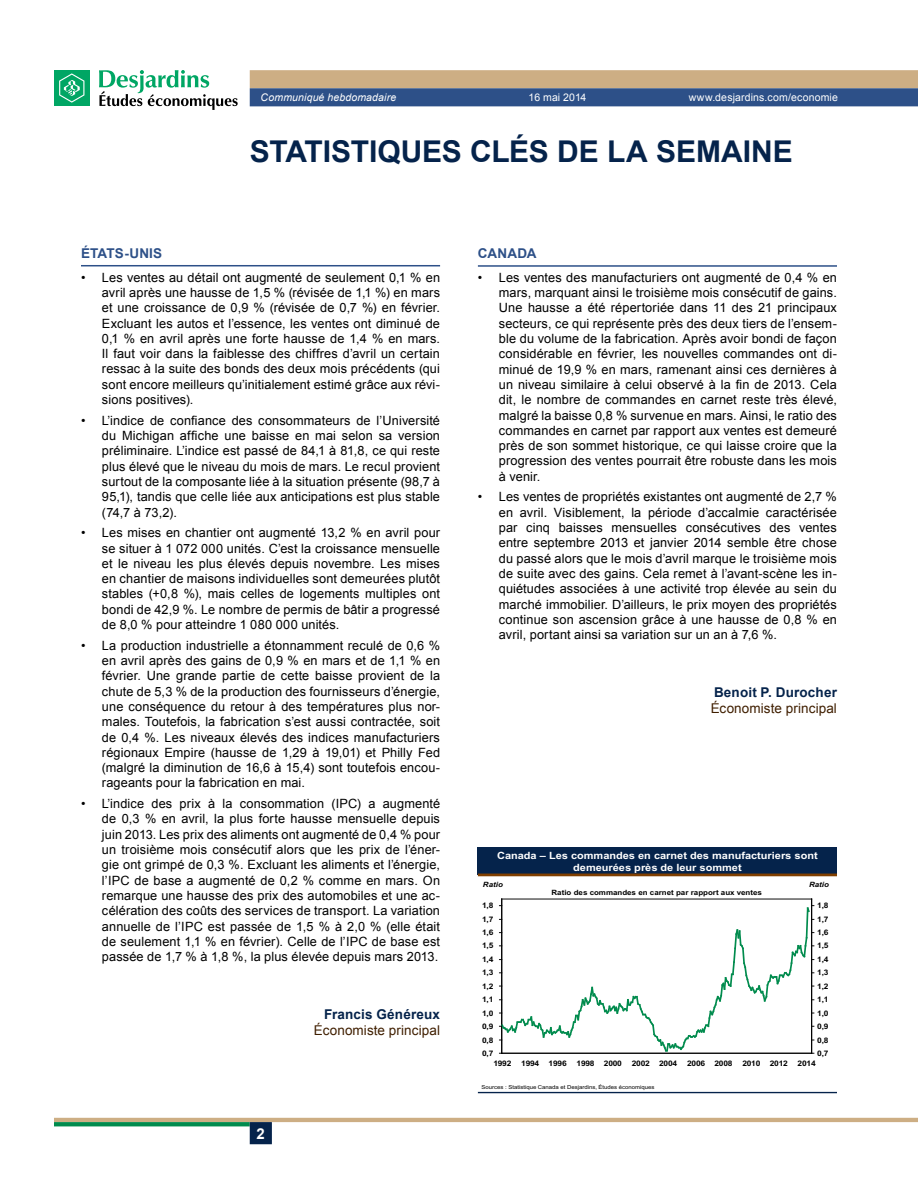
<style>
.page{position:relative;width:918px;height:1188px;background:#fff}
.page>*{position:absolute;margin:0;border:0;box-sizing:border-box;transform-origin:0 0}
.t1{font:700 30px "Arial";color:#05234b}
.t2{font:700 15px "Arial";color:#fff}
.t3{font:13.5px "Arial";letter-spacing:.005em;color:#401f00}
.t4{font:700 13.5px "Arial";letter-spacing:.015em;color:#05234b}
.t5{font:700 13.5px "Arial";letter-spacing:.015em;color:#2d5088}
.t6{font:12.75px/15.3px "Arial";letter-spacing:.01em;color:#000;text-align:justify}
.t7{font:10.5px "Arial";letter-spacing:.015em;color:#fff}
.t8{font:italic 10.5px "Arial";letter-spacing:.015em;color:#fff}
.t9{font:700 10.05px/12px "Arial";color:#fff;text-align:center;scale:1.1 1}
.t10{font:700 7.65px "Arial";letter-spacing:-.025em;color:#000;scale:1.1 1}
.t11{font:700 7.2px "Arial";color:#000;scale:1.1 1}
.t12{font:italic 700 7.2px "Arial";color:#000;scale:1.1 1}
.t13{font:5.4px "Arial";letter-spacing:.005em;color:#000;scale:1.1 1}
</style>
<div class="page">
<svg style="left:250px;top:70px;width:668px;height:36px;background:#7e8087"></svg>
<hr style="left:54px;top:1118px;width:864px;height:4px;background:#cdae84">
<svg style="left:54px;top:1122px;width:196px;height:4px"></svg>
<div style="left:250px;top:1122px;width:22px;height:22px;background:#05234b;border:2px solid #05234b"></div>
<div style="left:54px;top:70px;width:36px;height:36px;background:#00a664"></div>
<svg style="left:59px;top:73px;width:25px;height:30px"></svg>
<svg style="left:99px;top:70px;width:139px;height:40px"></svg>
<hr style="left:81px;top:265px;width:359px;height:1px;background:#2d5088">
<hr style="left:478px;top:265px;width:359px;height:2px;background:#2d5088">
<div style="left:478px;top:848px;width:359px;height:27px;background:#05234b"></div>
<hr style="left:478px;top:873px;width:359px;height:3px;background:#803f00">
<hr style="left:478px;top:1092px;width:359px;height:1px;background:#05234b">
<hr style="left:502px;top:899px;width:310px;height:1px;background:#000">
<hr style="left:501px;top:899px;width:1px;height:154px;background:#000">
<hr style="left:811px;top:899px;width:1px;height:154px;background:#000">
<svg style="left:499px;top:905px;width:315px;height:149px"></svg>
<p class="t8" style="left:261px;top:91px;width:137px">Communiqué hebdomadaire</p>
<p class="t7" style="left:529px;top:91px;width:59px">16 mai 2014</p>
<p class="t7" style="left:689px;top:91px;width:151px">www.desjardins.com/economie</p>
<h1 class="t1" style="left:250px;top:132px;width:241px">Statistiques clés</h1>
<h1 class="t1" style="left:557px;top:132px;width:237px">de la semaine</h1>
<p class="t5" style="left:81px;top:245px;width:19px">États</p>
<p class="t5" style="left:124px;top:245px;width:38px">-Unis</p>
<p class="t6" style="left:102px;top:270px;width:340px;text-indent:-21px">• Les ventes au détail ont augmenté de seulement 0,1 % en avril après une hausse de 1,5 % (révisée de 1,1 %) en mars et une croissance de 0,9 % (révisée de 0,7 %) en février.<br>Excluant les autos et l’essence, les ventes ont diminué de 0,1 % en avril après une forte hausse de 1,4 % en mars.<br>Il faut voir dans la faiblesse des chiffres d’avril un certain ressac à la suite des bonds des deux mois précédents (qui sont encore meilleurs qu’initialement estimé grâce aux révi&shy;sions positives).</p>
<p class="t6" style="left:102px;top:413px;width:340px;text-indent:-21px">• L’indice de confiance des consommateurs de l’Université du Michigan affiche une baisse en mai selon sa version préliminaire. L’indice est passé de 84,1 à 81,8, ce qui reste plus élevé que le niveau du mois de mars. Le recul provient surtout de la composante liée à la situation présente (98,7 à 95,1), tandis que celle liée aux anticipations est plus stable (74,7 à 73,2).</p>
<p class="t6" style="left:102px;top:525px;width:340px;text-indent:-21px">• Les mises en chantier ont augmenté 13,2 % en avril pour se situer à 1 072 000 unités. C’est la croissance mensuelle et le niveau les plus élevés depuis novembre. Les mises en chantier de maisons individuelles sont demeurées plutôt stables (+0,8 %), mais celles de logements multiples ont bondi de 42,9 %. Le nombre de permis de bâtir a progressé de 8,0 % pour atteindre 1 080 000 unités.</p>
<p class="t6" style="left:102px;top:638px;width:340px;text-indent:-21px">• La production industrielle a étonnamment reculé de 0,6 % en avril après des gains de 0,9 % en mars et de 1,1 % en février. Une grande partie de cette baisse provient de la chute de 5,3 % de la production des fournisseurs d’énergie, une conséquence du retour à des températures plus nor&shy;males. Toutefois, la fabrication s’est aussi contractée, soit de 0,4 %. Les niveaux élevés des indices manufacturiers régionaux Empire (hausse de 1,29 à 19,01) et Philly Fed (malgré la diminution de 16,6 à 15,4) sont toutefois encou&shy;rageants pour la fabrication en mai.</p>
<p class="t6" style="left:102px;top:796px;width:340px;text-indent:-21px">• L’indice des prix à la consommation (IPC) a augmenté de 0,3 % en avril, la plus forte hausse mensuelle depuis juin 2013. Les prix des aliments ont augmenté de 0,4 % pour un troisième mois consécutif alors que les prix de l’éner&shy;gie ont grimpé de 0,3 %. Excluant les aliments et l’énergie, l’IPC de base a augmenté de 0,2 % comme en mars. On remarque une hausse des prix des automobiles et une ac&shy;célération des coûts des services de transport. La variation annuelle de l’IPC est passée de 1,5 % à 2,0 % (elle était de seulement 1,1 % en février). Celle de l’IPC de base est passée de 1,7 % à 1,8 %, la plus élevée depuis mars 2013.</p>
<p class="t2" style="left:257px;top:1124px;width:10px">2</p>
<p class="t4" style="left:324px;top:1005px;width:117px">Francis Généreux</p>
<p class="t3" style="left:314px;top:1021px;width:128px">Économiste principal</p>
<p class="t5" style="left:478px;top:245px;width:41px">Canada</p>
<p class="t6" style="left:499px;top:270px;width:340px;text-indent:-21px">• Les ventes des manufacturiers ont augmenté de 0,4 % en mars, marquant ainsi le troisième mois consécutif de gains.<br>Une hausse a été répertoriée dans 11 des 21 principaux secteurs, ce qui représente près des deux tiers de l’ensem&shy;ble du volume de la fabrication. Après avoir bondi de façon considérable en février, les nouvelles commandes ont di&shy;minué de 19,9 % en mars, ramenant ainsi ces dernières à un niveau similaire à celui observé à la fin de 2013. Cela dit, le nombre de commandes en carnet reste très élevé, malgré la baisse 0,8 % survenue en mars. Ainsi, le ratio des commandes en carnet par rapport aux ventes est demeuré près de son sommet historique, ce qui laisse croire que la progression des ventes pourrait être robuste dans les mois à venir.</p>
<p class="t6" style="left:499px;top:489px;width:340px;text-indent:-21px">• Les ventes de propriétés existantes ont augmenté de 2,7 % en avril. Visiblement, la période d’accalmie caractérisée par cinq baisses mensuelles consécutives des ventes entre septembre 2013 et janvier 2014 semble être chose du passé alors que le mois d’avril marque le troisième mois de suite avec des gains. Cela remet à l’avant-scène les in&shy;quiétudes associées à une activité trop élevée au sein du marché immobilier. D’ailleurs, le prix moyen des propriétés continue son ascension grâce à une hausse de 0,8 % en avril, portant ainsi sa variation sur un an à 7,6 %.</p>
<p class="t4" style="left:714px;top:683px;width:125px">Benoit P. Durocher</p>
<p class="t3" style="left:711px;top:699px;width:128px">Économiste principal</p>
<p class="t9" style="left:497px;top:850px;width:293px">Canada – Les commandes en carnet des manufacturiers sont demeurées près de leur sommet</p>
<p class="t12" style="left:483px;top:880px;width:20px">Ratio</p>
<p class="t12" style="left:809px;top:880px;width:20px">Ratio</p>
<p class="t11" style="left:552px;top:889px;width:193px">Ratio des commandes en carnet par rapport aux ventes</p>
<p class="t10" style="left:482px;top:901px;width:12px">1,8</p>
<p class="t10" style="left:817px;top:901px;width:12px">1,8</p>
<p class="t10" style="left:482px;top:915px;width:12px">1,7</p>
<p class="t10" style="left:817px;top:915px;width:12px">1,7</p>
<p class="t10" style="left:482px;top:928px;width:12px">1,6</p>
<p class="t10" style="left:817px;top:928px;width:12px">1,6</p>
<p class="t10" style="left:482px;top:941px;width:12px">1,5</p>
<p class="t10" style="left:817px;top:941px;width:12px">1,5</p>
<p class="t10" style="left:482px;top:955px;width:12px">1,4</p>
<p class="t10" style="left:817px;top:955px;width:12px">1,4</p>
<p class="t10" style="left:482px;top:968px;width:12px">1,3</p>
<p class="t10" style="left:817px;top:968px;width:12px">1,3</p>
<p class="t10" style="left:482px;top:981px;width:12px">1,2</p>
<p class="t10" style="left:817px;top:981px;width:12px">1,2</p>
<p class="t10" style="left:482px;top:995px;width:12px">1,1</p>
<p class="t10" style="left:817px;top:995px;width:12px">1,1</p>
<p class="t10" style="left:482px;top:1008px;width:12px">1,0</p>
<p class="t10" style="left:817px;top:1008px;width:12px">1,0</p>
<p class="t10" style="left:482px;top:1022px;width:12px">0,9</p>
<p class="t10" style="left:817px;top:1022px;width:12px">0,9</p>
<p class="t10" style="left:482px;top:1035px;width:12px">0,8</p>
<p class="t10" style="left:817px;top:1035px;width:12px">0,8</p>
<p class="t10" style="left:482px;top:1049px;width:12px">0,7</p>
<p class="t10" style="left:817px;top:1049px;width:12px">0,7</p>
<p class="t10" style="left:493px;top:1059px;width:18px">1992</p>
<p class="t10" style="left:521px;top:1059px;width:43px">1994 1996</p>
<p class="t10" style="left:577px;top:1059px;width:43px">1998 2000</p>
<p class="t10" style="left:632px;top:1059px;width:43px">2002 2004</p>
<p class="t10" style="left:687px;top:1059px;width:43px">2006 2008</p>
<p class="t10" style="left:742px;top:1059px;width:43px">2010 2012</p>
<p class="t10" style="left:798px;top:1059px;width:18px">2014</p>
<p class="t13" style="left:481px;top:1084px;width:159px">Sources : Statistique Canada et Desjardins, Études économiques</p>
</div>
